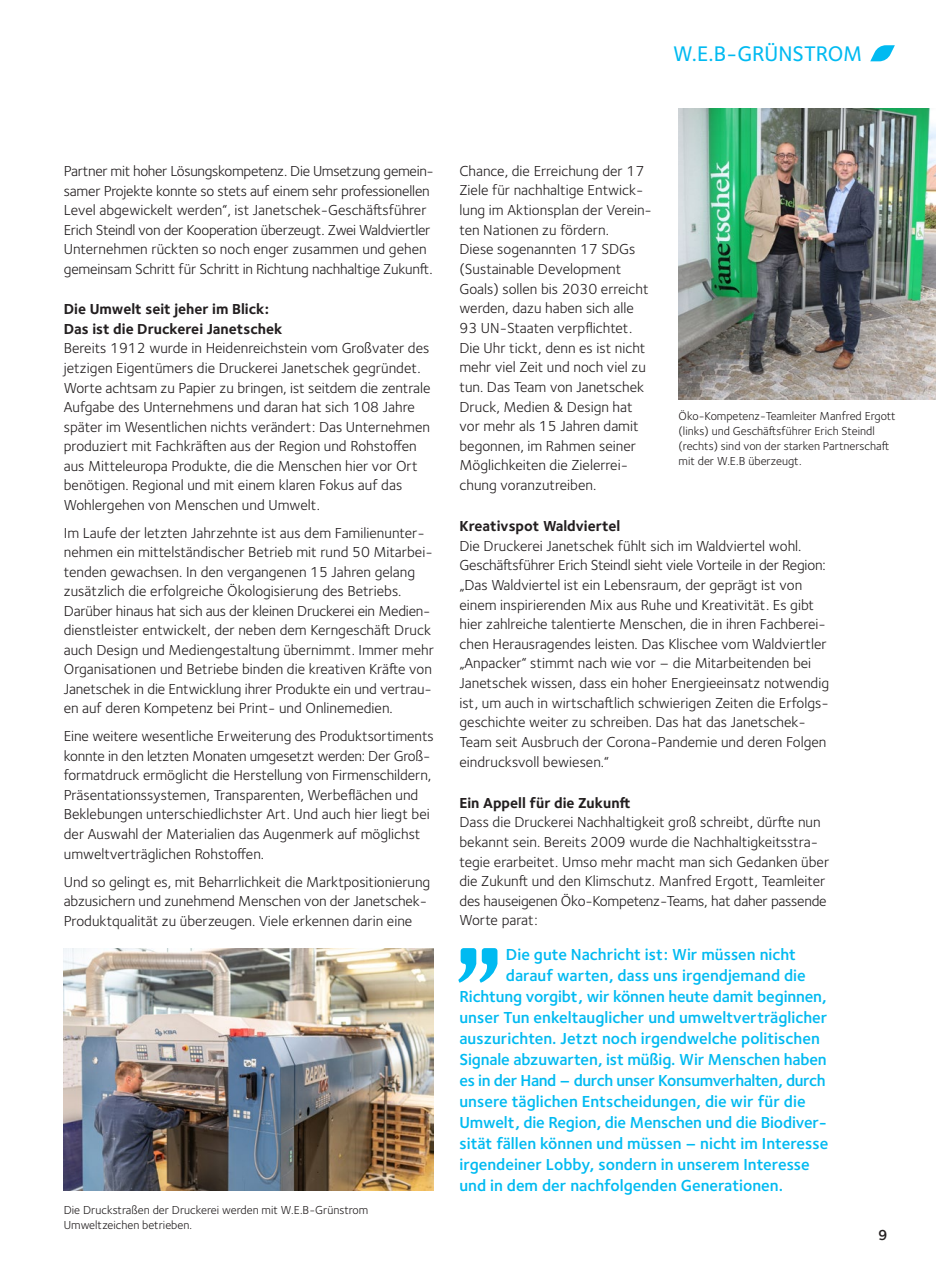
<style>
.page{position:relative;width:936px;height:1276px;background:#fff}
.page>*{position:absolute;margin:0;border:0;box-sizing:border-box;transform-origin:0 0}
.t1{font:500 21.9px "Foundry Sterling";letter-spacing:-.005em;color:#00baf1}
.t2{font:600 16.5px "Foundry Sterling";color:#00baf1}
.t3{font:600 16.5px "Foundry Sterling";letter-spacing:-.025em;color:#00baf1}
.t4{font:15px/19.6px "Foundry Sterling";color:#231f20}
.t5{font:700 15px/19.5px "Foundry Sterling";color:#231f20}
.t6{font:600 15px "Foundry Sterling";color:#231f20}
.t7{font:12px/15px "Foundry Sterling";color:#231f20}
</style>
<div class="page">
<img style="left:678px;top:109px;width:257px;height:290px">
<img style="left:64px;top:948px;width:370px;height:243px">
<svg style="left:870px;top:45px;width:24px;height:16px"></svg>
<svg style="left:458px;top:948px;width:39px;height:34px"></svg>
<h1 class="t1" style="left:673px;top:40px;width:190px">W.E.B-GRÜNSTROM</h1>
<p class="t4" style="left:64px;top:161px;width:371px">Partner mit hoher Lösungskompetenz. Die Umsetzung gemein&shy;samer Projekte konnte so stets auf einem sehr professionellen Level abgewickelt werden“, ist Janetschek-Geschäftsführer Erich Steindl von der Kooperation überzeugt. Zwei Waldviertler Unternehmen rückten so noch enger zusammen und gehen gemeinsam Schritt für Schritt in Richtung nachhaltige Zukunft.</p>
<p class="t5" style="left:64px;top:300px;width:220px">Die Umwelt seit jeher im Blick:<br>Das ist die Druckerei Janetschek</p>
<p class="t4" style="left:64px;top:339px;width:368px">Bereits 1912 wurde in Heidenreichstein vom Großvater des jetzigen Eigentümers die Druckerei Janetschek gegründet.<br>Worte achtsam zu Papier zu bringen, ist seitdem die zentrale Aufgabe des Unternehmens und daran hat sich 108 Jahre später im Wesentlichen nichts verändert: Das Unternehmen produziert mit Fachkräften aus der Region und Rohstoffen aus Mitteleuropa Produkte, die die Menschen hier vor Ort benötigen. Regional und mit einem klaren Fokus auf das Wohlergehen von Menschen und Umwelt.</p>
<p class="t4" style="left:64px;top:523px;width:371px">Im Laufe der letzten Jahrzehnte ist aus dem Familienunter&shy;nehmen ein mittelständischer Betrieb mit rund 50 Mitarbei&shy;tenden gewachsen. In den vergangenen 15 Jahren gelang zusätzlich die erfolgreiche Ökologisierung des Betriebs.<br>Darüber hinaus hat sich aus der kleinen Druckerei ein Medien&shy;dienstleister entwickelt, der neben dem Kerngeschäft Druck auch Design und Mediengestaltung übernimmt. Immer mehr Organisationen und Betriebe binden die kreativen Kräfte von Janetschek in die Entwicklung ihrer Produkte ein und vertrau&shy;en auf deren Kompetenz bei Print- und Onlinemedien.</p>
<p class="t4" style="left:64px;top:727px;width:371px">Eine weitere wesentliche Erweiterung des Produktsortiments konnte in den letzten Monaten umgesetzt werden: Der Groß&shy;formatdruck ermöglicht die Herstellung von Firmenschildern, Präsentationssystemen, Transparenten, Werbeflächen und Beklebungen unterschiedlichster Art. Und auch hier liegt bei der Auswahl der Materialien das Augenmerk auf möglichst umweltverträglichen Rohstoffen.</p>
<p class="t4" style="left:64px;top:872px;width:368px">Und so gelingt es, mit Beharrlichkeit die Marktpositionierung abzusichern und zunehmend Menschen von der Janetschek-<br>Produktqualität zu überzeugen. Viele erkennen darin eine</p>
<p class="t7" style="left:64px;top:1202px;width:306px">Die Druckstraßen der Druckerei werden mit W.E.B-Grünstrom<br>Umweltzeichen betrieben.</p>
<p class="t4" style="left:459px;top:161px;width:194px">Chance, die Erreichung der 17<br>Ziele für nachhaltige Entwick&shy;lung im Aktionsplan der Verein&shy;ten Nationen zu fördern.<br>Diese sogenannten 17 SDGs (Sustainable Development<br>Goals) sollen bis 2030 erreicht werden, dazu haben sich alle<br>93 UN-Staaten verpflichtet.<br>Die Uhr tickt, denn es ist nicht mehr viel Zeit und noch viel zu tun. Das Team von Janetschek<br>Druck, Medien &amp; Design hat vor mehr als 15 Jahren damit begonnen, im Rahmen seiner<br>Möglichkeiten die Zielerrei&shy;chung voranzutreiben.</p>
<p class="t5" style="left:459px;top:517px;width:162px">Kreativspot Waldviertel</p>
<p class="t4" style="left:459px;top:536px;width:371px">Die Druckerei Janetschek fühlt sich im Waldviertel wohl.<br>Geschäftsführer Erich Steindl sieht viele Vorteile in der Region: „Das Waldviertel ist ein Lebensraum, der geprägt ist von einem inspirierenden Mix aus Ruhe und Kreativität. Es gibt hier zahlreiche talentierte Menschen, die in ihren Fachberei&shy;chen Herausragendes leisten. Das Klischee vom Waldviertler „Anpacker“ stimmt nach wie vor – die Mitarbeitenden bei Janetschek wissen, dass ein hoher Energieeinsatz notwendig ist, um auch in wirtschaftlich schwierigen Zeiten die Erfolgs&shy;geschichte weiter zu schreiben. Das hat das Janetschek-Team seit Ausbruch der Corona-Pandemie und deren Folgen eindrucksvoll bewiesen.“</p>
<p class="t5" style="left:459px;top:793px;width:173px">Ein Appell für die Zukunft</p>
<p class="t4" style="left:459px;top:812px;width:371px">Dass die Druckerei Nachhaltigkeit groß schreibt, dürfte nun bekannt sein. Bereits 2009 wurde die Nachhaltigkeitsstra&shy;tegie erarbeitet. Umso mehr macht man sich Gedanken über die Zukunft und den Klimschutz. Manfred Ergott, Teamleiter des hauseigenen Öko-Kompetenz-Teams, hat daher passende Worte parat:</p>
<p class="t2" style="left:506px;top:944px;width:291px">Die gute Nachricht ist: Wir müssen nicht</p>
<p class="t2" style="left:506px;top:965px;width:301px">darauf warten, dass uns irgendjemand die</p>
<p class="t2" style="left:459px;top:986px;width:368px">Richtung vorgibt, wir können heute damit beginnen,</p>
<p class="t2" style="left:459px;top:1007px;width:369px">unser Tun enkeltauglicher und umweltverträglicher</p>
<p class="t2" style="left:459px;top:1028px;width:362px">auszurichten. Jetzt noch irgendwelche politischen</p>
<p class="t2" style="left:459px;top:1049px;width:368px">Signale abzuwarten, ist müßig. Wir Menschen haben</p>
<p class="t3" style="left:459px;top:1070px;width:367px">es in der Hand – durch unser Konsumverhalten, durch</p>
<p class="t2" style="left:459px;top:1091px;width:347px">unsere täglichen Entscheidungen, die wir für die</p>
<p class="t2" style="left:459px;top:1112px;width:366px">Umwelt, die Region, die Menschen und die Biodiver-</p>
<p class="t2" style="left:459px;top:1133px;width:370px">sität fällen können und müssen – nicht im Interesse</p>
<p class="t2" style="left:459px;top:1154px;width:352px">irgendeiner Lobby, sondern in unserem Interesse</p>
<p class="t2" style="left:459px;top:1175px;width:325px">und in dem der nachfolgenden Generationen.</p>
<p class="t7" style="left:678px;top:408px;width:218px">Öko-Kompetenz-Teamleiter Manfred Ergott (links) und Geschäftsführer Erich Steindl (rechts) sind von der starken Partnerschaft mit der W.E.B überzeugt.</p>
<p class="t6" style="left:878px;top:1226px;width:11px">9</p>
</div>
